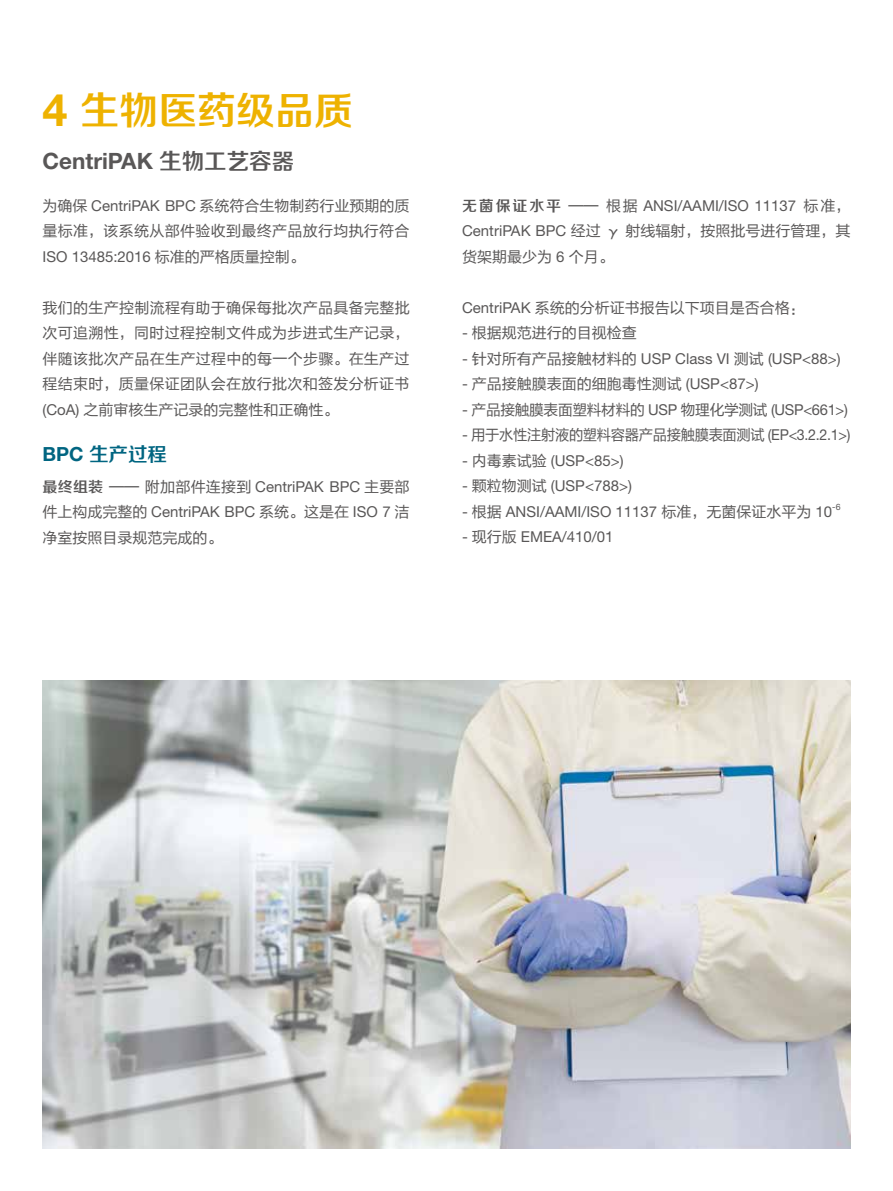
<style>
.page{position:relative;width:893px;height:1191px;background:#fff}
.page>*{position:absolute;margin:0;border:0;box-sizing:border-box;transform-origin:0 0}
.t1{font:39px "FZZZHONGJW GB1 0";color:#eeb200}
.t2{font:700 22.5px "Helvetica Neue LT Std";color:#595757}
.t3{font:19.5px "FZZZHONGJW GB1 0";color:#006581}
.t4{font:15px/25.5px "FZLTHJW GB1 0";color:#595757;text-align:justify}
.t5{font:15px/25.5px "Helvetica Neue LT Std";color:#595757}
.t6{font:15px/25.5px "FZLTHJW GB1 0";letter-spacing:.02em;color:#595757}
.t7{font:15px "FZLTHJW GB1 0";letter-spacing:-.02em;color:#595757;scale:.95 1}
.t8{font:15px "FZLTHJW GB1 0";letter-spacing:-.02em;color:#595757}
.t9{font:8.7px "Helvetica Neue LT Std";color:#595757}
.s1{font-family:"Helvetica Neue LT Std";font-weight:700;font-size:45px}
.s2{font-family:"FZZZHONGJW GB1 0";font-weight:400}
.s3{font-family:"Helvetica Neue LT Std"}
.s4{font-family:"FZLTHJW GB1 0"}
.s5{font-family:"Helvetica Neue LT Std";font-weight:700}
.s6{font-family:"FZZZHONGJW GB1 0"}
</style>
<div class="page">
<img style="left:43px;top:680px;width:807px;height:468px">
<h1 class="t1" style="left:43px;top:89px;width:312px"><span class="s1">4</span> 生物医药级品质</h1>
<h2 class="t2" style="left:43px;top:147px;width:253px">CentriPAK <span class="s2">生物工艺容器</span></h2>
<p class="t6" style="left:43px;top:193px;width:369px">为确保 <span class="s3">CentriPAK BPC</span> 系统符合生物制药行业预期的质量标准，该系统从部件验收到最终产品放行均执行符合</p>
<p class="t5" style="left:43px;top:243px;width:264px">ISO 13485:2016 <span class="s4">标准的严格质量控制。</span></p>
<p class="t4" style="left:43px;top:295px;width:369px">我们的生产控制流程有助于确保每批次产品具备完整批次可追溯性，同时过程控制文件成为步进式生产记录，伴随该批次产品在生产过程中的每一个步骤。在生产过程结束时，质量保证团队会在放行批次和签发分析证书<span class="s3">(CoA)</span> 之前审核生产记录的完整性和正确性。</p>
<h3 class="t3" style="left:43px;top:444px;width:126px"><span class="s5">BPC</span> 生产过程</h3>
<p class="t5" style="left:43px;top:473px;width:369px"><span class="s6">最终组装 ——</span> <span class="s4">附加部件连接到</span> CentriPAK BPC <span class="s4">主要部件上构成完整的</span> CentriPAK BPC <span class="s4">系统。这是在</span> ISO 7 <span class="s4">洁</span></p>
<p class="t4" style="left:43px;top:525px;width:181px">净室按照目录规范完成的。</p>
<p class="t5" style="left:462px;top:192px;width:390px"><span class="s6">无菌保证水平 ——</span> <span class="s4">根据</span> ANSI/AAMI/ISO 11137 <span class="s4">标准，</span></p>
<p class="t4" style="left:462px;top:219px;width:390px"><span class="s3">CentriPAK BPC</span> 经过 γ 射线辐射，按照批号进行管理，其货架期最少为 <span class="s3">6</span> 个月。</p>
<p class="t4" style="left:462px;top:295px;width:344px"><span class="s3">CentriPAK</span> 系统的分析证书报告以下项目是否合格：</p>
<p class="t4" style="left:462px;top:321px;width:176px"><span class="s3">-</span> 根据规范进行的目视检查</p>
<p class="t5" style="left:462px;top:345px;width:380px">- <span class="s4">针对所有产品接触材料的</span> USP Class VI <span class="s4">测试</span> (USP&lt;88&gt;)</p>
<p class="t4" style="left:462px;top:372px;width:298px"><span class="s3">-</span> 产品接触膜表面的细胞毒性测试 <span class="s3">(USP&lt;87&gt;)</span></p>
<p class="t8" style="left:462px;top:401px;width:387px"><span class="s3">-</span> 产品接触膜表面塑料材料的 <span class="s3">USP</span> 物理化学测试 <span class="s3">(USP&lt;661&gt;)</span></p>
<p class="t7" style="left:462px;top:427px;width:410px"><span class="s3">-</span> 用于水性注射液的塑料容器产品接触膜表面测试 <span class="s3">(EP&lt;3.2.2.1&gt;)</span></p>
<p class="t5" style="left:462px;top:447px;width:163px">- <span class="s4">内毒素试验</span> (USP&lt;85&gt;)</p>
<p class="t5" style="left:462px;top:473px;width:171px">- <span class="s4">颗粒物测试</span> (USP&lt;788&gt;)</p>
<p class="t5" style="left:462px;top:498px;width:372px">- <span class="s4">根据</span> ANSI/AAMI/ISO 11137 <span class="s4">标准，无菌保证水平为</span> 10</p>
<p class="t9" style="left:832px;top:501px;width:10px">-6</p>
<p class="t5" style="left:462px;top:524px;width:153px">- <span class="s4">现行版</span> EMEA/410/01</p>
</div>
